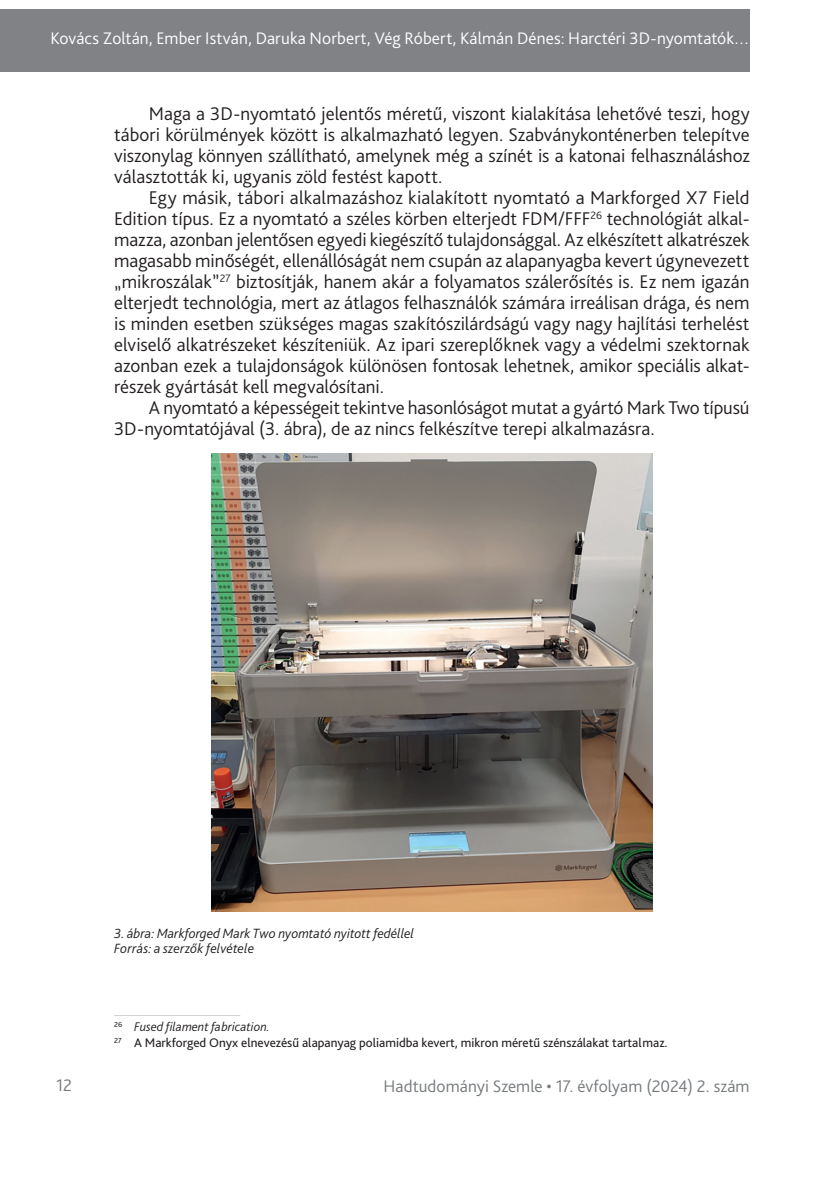
<style>
.page{position:relative;width:834px;height:1181px;background:#fff}
.page>*{position:absolute;margin:0;border:0;box-sizing:border-box;transform-origin:0 0}
._1__Body{font:300 19.25px/21px "Bliss Pro";color:#231f20;text-align:justify}
.t1{font:300 17.5px "Bliss Pro";letter-spacing:.005em;color:#fff}
.t2{font:300 17.5px "Bliss Pro";letter-spacing:.005em;color:#767a7c}
.Ábra__képalárás{font:italic 300 14px "Bliss Pro";color:#231f20}
.ábra_forrás{font:italic 300 14px "Bliss Pro";letter-spacing:.015em;color:#231f20}
.Lábjegyzet{font:13.12px "Bliss Pro";color:#231f20}
.Lábjegyzet-2{font:italic 300 13.12px "Bliss Pro";color:#231f20}
</style>
<div class="page">
<div style="left:0;top:9px;width:749px;height:63px;background:#808285"></div>
<img style="left:212px;top:453px;width:440px;height:459px">
<hr style="left:114px;top:1015px;width:126px;height:1px;background:#d1d2d4">
<p class="t1" style="left:51px;top:27px;width:700px">Kovács Zoltán, Ember István, Daruka Norbert, Vég Róbert, Kálmán Dénes: Harctéri 3D-nyomtatók…</p>
<p class="_1__Body" style="left:114px;top:103px;width:637px;text-indent:35px">Maga a -3D-nyomtató jelentős méretű, viszont kialakítása lehetővé teszi, hogy tábori körülmények között is alkalmazható legyen. Szabványkonténerben telepítve viszonylag könnyen szállítható, amelynek még a színét is a katonai felhasználáshoz választották ki, ugyanis zöld festést kapott.</p>
<p class="_1__Body" style="left:114px;top:187px;width:637px;text-indent:35px">Egy másik, tábori alkalmazáshoz kialakított nyomtató a Markforged X7 Field Edition típus. Ez a nyomtató a széles körben elterjedt FDM/FFF<sup>26</sup> technológiát alkal&shy;mazza, azonban jelentősen egyedi kiegészítő tulajdonsággal. Az elkészített alkatrészek magasabb minőségét, ellenállóságát nem csupán az alapanyagba kevert úgynevezett „mikroszálak”<sup>27</sup> biztosítják, hanem akár a folyamatos szálerősítés is. Ez nem igazán elterjedt technológia, mert az átlagos felhasználók számára irreálisan drága, és nem is minden esetben szükséges magas szakítószilárdságú vagy nagy hajlítási terhelést elviselő alkatrészeket készíteniük. Az ipari szereplőknek vagy a védelmi szektornak azonban ezek a tulajdonságok különösen fontosak lehetnek, amikor speciális alkat&shy;részek gyártását kell megvalósítani.</p>
<p class="_1__Body" style="left:114px;top:397px;width:636px;text-indent:35px">A nyomtató a képességeit tekintve hasonlóságot mutat a gyártó Mark Two típusú<br>3D-nyomtatójával (3. ábra), de az nincs felkészítve terepi alkalmazásra.</p>
<p class="Ábra__képalárás" style="left:114px;top:924px;width:301px">3. ábra: Markforged Mark Two nyomtató nyitott fedéllel</p>
<p class="ábra_forrás" style="left:114px;top:939px;width:141px">Forrás: a szerzők felvétele</p>
<p class="Lábjegyzet-2" style="left:114px;top:1018px;width:157px"><sup>26</sup> Fused filament fabrication.</p>
<p class="Lábjegyzet" style="left:114px;top:1034px;width:555px"><sup>27</sup> A Markforged Onyx elnevezésű alapanyag poliamidba kevert, mikron méretű szénszálakat tartalmaz.</p>
<p class="t2" style="left:56px;top:1074px;width:17px">12</p>
<p class="t2" style="left:383px;top:1075px;width:367px">Hadtudományi Szemle • 17. évfolyam (2024) 2. szám</p>
</div>
